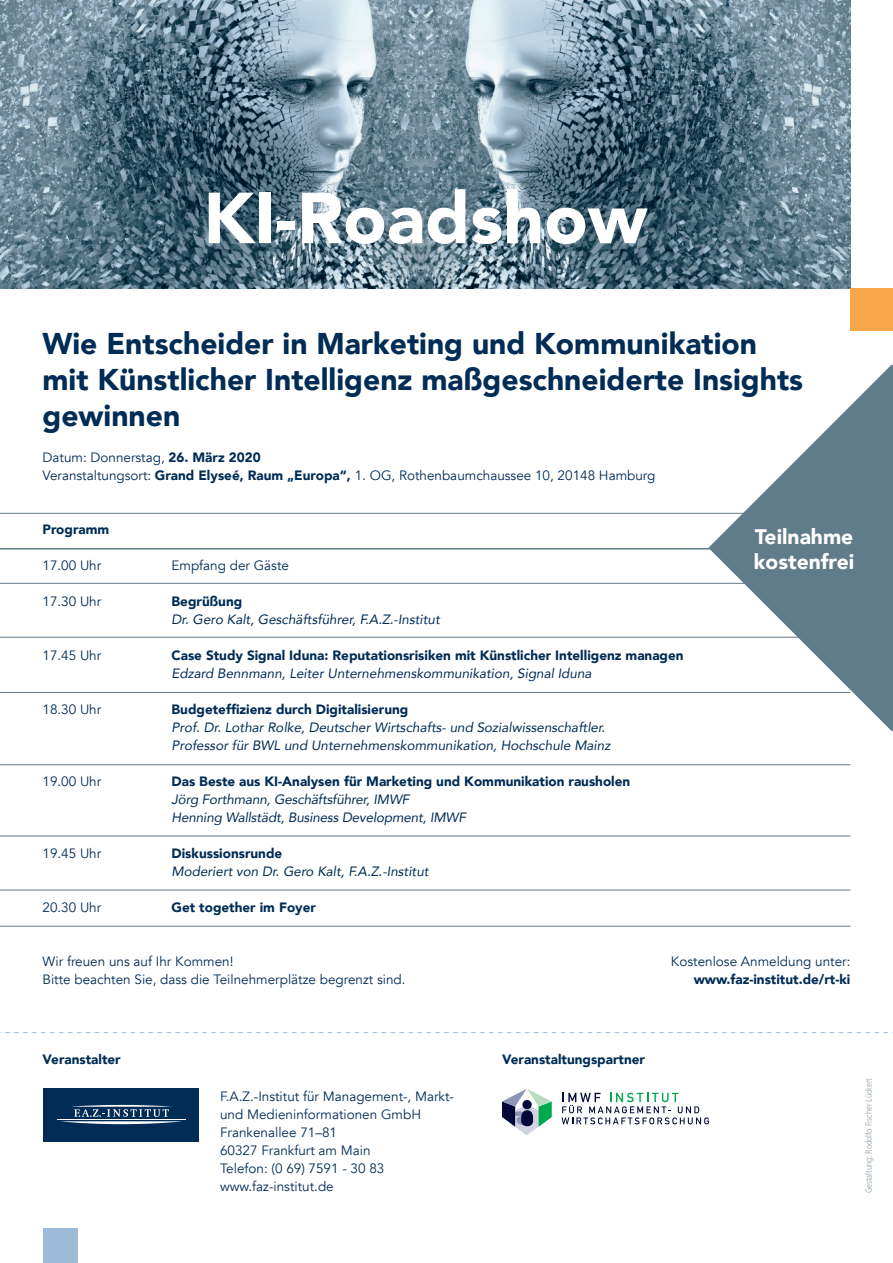
<style>
.page{position:relative;width:893px;height:1263px;background:#fff}
.page>*{position:absolute;margin:0;border:0;box-sizing:border-box;transform-origin:0 0}
.t1{font:900 71.4px "Avenir";color:#fff}
.t2{font:900 30px/36px "Avenir";color:#002c55}
.t3{font:900 21px/25.2px "Avenir";color:#fff}
.t4{font:13.5px/18px "Avenir";color:#002c55}
.t5{font:italic 13.5px/18px "Avenir";color:#002c55}
.t6{font:900 13.5px "Avenir";color:#002c55}
.t7{font:300 condensed 9px "Frutiger LT Std";color:#94a2aa}
.s1{font-weight:900}
</style>
<div class="page">
<img style="left:0;top:0;width:850px;height:288px">
<div style="left:850px;top:288px;width:43px;height:43px;background:#f9a64a"></div>
<div style="left:44px;top:1229px;width:34px;height:34px;background:#9dbbd7"></div>
<div style="left:44px;top:1087px;width:155px;height:54px;background:#002c55"></div>
<hr style="left:57px;top:1119px;width:129px;height:1px;background:#fff">
<svg style="left:61px;top:1105px;width:121px;height:19px"></svg>
<hr style="left:0;top:513px;width:850px;height:1px;background:#607b8a">
<hr style="left:0;top:926px;width:850px;height:1px;background:#607b8a">
<hr style="left:0;top:692px;width:850px;height:1px;background:#607b8a">
<hr style="left:0;top:890px;width:850px;height:1px;background:#607b8a">
<hr style="left:0;top:583px;width:850px;height:1px;background:#607b8a">
<hr style="left:0;top:548px;width:850px;height:1px;background:#607b8a">
<svg style="left:0;top:1032px;width:893px;height:1px"></svg>
<hr style="left:0;top:637px;width:850px;height:1px;background:#607b8a">
<hr style="left:0;top:764px;width:850px;height:1px;background:#607b8a">
<hr style="left:0;top:836px;width:850px;height:1px;background:#607b8a">
<svg style="left:708px;top:364px;width:185px;height:367px;fill:#627d8b"></svg>
<svg style="left:502px;top:1089px;width:50px;height:46px"></svg>
<svg style="left:561px;top:1093px;width:148px;height:31px"></svg>
<h1 class="t1" style="left:203px;top:157px;width:446px">KI-Roadshow</h1>
<h2 class="t2" style="left:43px;top:325px;width:762px">Wie Entscheider in Marketing und Kommunikation mit Künstlicher Intelligenz maßgeschneiderte Insights gewinnen</h2>
<p class="t4" style="left:43px;top:449px;width:614px">Datum: Donnerstag, <span class="s1">26. März 2020<br></span>Veranstaltungsort: <span class="s1">Grand Elyseé, Raum „Europa“,</span> 1. OG, Rothenbaumchaussee 10, 20148 Hamburg</p>
<p class="t6" style="left:43px;top:518px;width:68px">Programm</p>
<p class="t4" style="left:43px;top:557px;width:60px">17.00 Uhr</p>
<p class="t4" style="left:172px;top:557px;width:119px">Empfang der Gäste</p>
<p class="t4" style="left:43px;top:593px;width:60px">17.30 Uhr</p>
<p class="t6" style="left:172px;top:590px;width:72px">Begrüßung</p>
<p class="t5" style="left:172px;top:610px;width:270px">Dr. Gero Kalt, Geschäftsführer, F.A.Z.-Institut</p>
<p class="t4" style="left:43px;top:647px;width:60px">17.45 Uhr</p>
<p class="t6" style="left:172px;top:644px;width:514px">Case Study Signal Iduna: Reputationsrisiken mit Künstlicher Intelligenz managen</p>
<p class="t5" style="left:172px;top:664px;width:421px">Edzard Bennmann, Leiter Unternehmenskommunikation, Signal Iduna</p>
<p class="t4" style="left:43px;top:701px;width:60px">18.30 Uhr</p>
<p class="t6" style="left:172px;top:698px;width:238px">Budgeteffizienz durch Digitalisierung</p>
<p class="t5" style="left:172px;top:718px;width:440px">Prof. Dr. Lothar Rolke, Deutscher Wirtschafts- und Sozialwissenschaftler.<br>Professor für BWL und Unternehmenskommunikation, Hochschule Mainz</p>
<p class="t4" style="left:43px;top:773px;width:60px">19.00 Uhr</p>
<p class="t6" style="left:172px;top:770px;width:460px">Das Beste aus KI-Analysen für Marketing und Kommunikation rausholen</p>
<p class="t5" style="left:172px;top:790px;width:296px">Jörg Forthmann, Geschäftsführer, IMWF<br>Henning Wallstädt, Business Development, IMWF</p>
<p class="t4" style="left:43px;top:845px;width:60px">19.45 Uhr</p>
<p class="t6" style="left:172px;top:842px;width:112px">Diskussionsrunde</p>
<p class="t5" style="left:172px;top:862px;width:259px">Moderiert von Dr. Gero Kalt, F.A.Z.-Institut</p>
<p class="t4" style="left:43px;top:899px;width:60px">20.30 Uhr</p>
<p class="t6" style="left:172px;top:896px;width:146px">Get together im Foyer</p>
<h3 class="t3" style="left:754px;top:523px;width:102px">Teilnahme kostenfrei</h3>
<p class="t4" style="left:43px;top:953px;width:364px">Wir freuen uns auf Ihr Kommen!<br>Bitte beachten Sie, dass die Teilnehmerplätze begrenzt sind.</p>
<p class="t4" style="left:671px;top:953px;width:181px">Kostenlose Anmeldung unter:</p>
<p class="t6" style="left:694px;top:968px;width:158px">www.faz-institut.de/rt-ki</p>
<p class="t6" style="left:43px;top:1048px;width:80px">Veranstalter</p>
<p class="t4" style="left:220px;top:1088px;width:236px">F.A.Z.-Institut für Management-, Markt&shy;und Medieninformationen GmbH<br>Frankenallee 71–81<br>60327 Frankfurt am Main<br>Telefon: (0 69) 7591 - 30 83 www.faz-institut.de</p>
<p class="t6" style="left:502px;top:1048px;width:144px">Veranstaltungspartner</p>
<p class="t7" style="left:863px;top:1193px;width:117px;rotate:-90deg">Gestaltung: Rodolfo Fischer Lückert</p>
</div>
